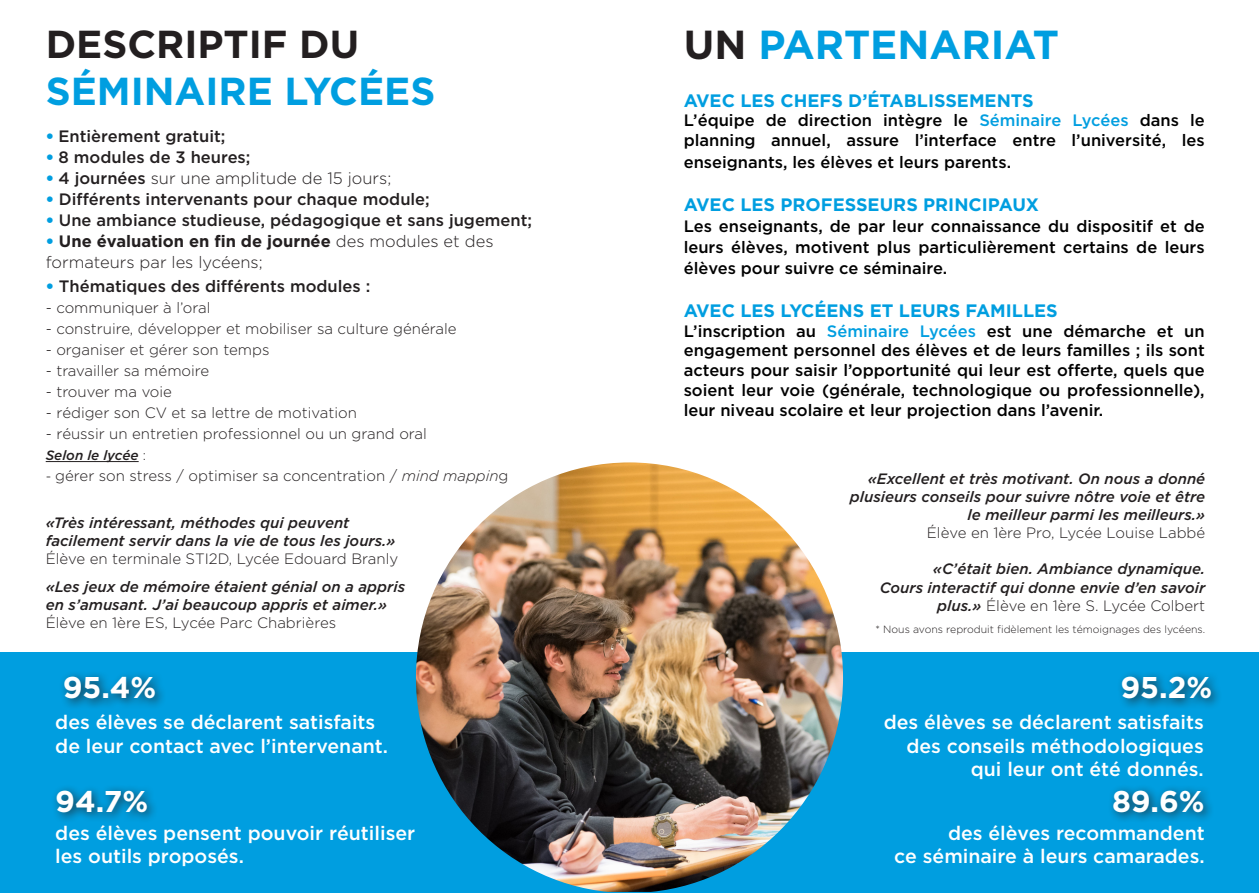
<style>
.page{position:relative;width:1259px;height:893px;background:#fff}
.page>*{position:absolute;margin:0;border:0;box-sizing:border-box;transform-origin:0 0}
.t1{font:700 40.5px "Gotham";color:#009ee0}
.t2{font:700 39px "Gotham";color:#009ee0}
.t3{font:700 39px "Gotham";color:#231f20}
.t4{font:700 30px "Gotham";letter-spacing:-.005em;color:#fff}
.t5{font:500 19.5px/23.4px "Gotham";color:#fff}
.t6{font:700 18px "Gotham";color:#009ee0}
.t7{font:500 16.5px/19.8px "Gotham";color:#000;text-align:justify}
.t8{font:500 16.5px "Gotham";color:#231f20}
.t9{font:300 16.5px/21px "Gotham";color:#231f20}
.t10{font:300 15px "Gotham";color:#231f20}
.t11{font:italic 500 15px/18px "Gotham";color:#231f20}
.t12{font:italic 500 13.5px "Gotham";color:#231f20}
.t13{font:300 10.5px "Gotham";color:#231f20}
.s1{color:#231f20}
.s2{font-weight:900;color:#009ee0}
.s3{font-weight:500}
.s4{font-weight:700}
.s5{font-weight:300;font-style:normal}
.s6{font-size:13.5px}
.s7{font-style:italic}
.s8{color:#009ee0}
</style>
<div class="page">
<div style="left:0;top:653px;width:1259px;height:240px;background:#009ee0"></div>
<img style="left:416px;top:462px;width:427px;height:430px">
<hr style="left:46px;top:461px;width:93px;height:1px;background:#231f20">
<div style="left:59px;top:670px;width:107px;height:40px;background:#231f20;opacity:.75"></div>
<div style="left:1116px;top:670px;width:106px;height:40px;background:#231f20;opacity:.75"></div>
<div style="left:51px;top:784px;width:107px;height:40px;background:#231f20;opacity:.75"></div>
<div style="left:1108px;top:784px;width:106px;height:40px;background:#231f20;opacity:.75"></div>
<p class="t3" style="left:46px;top:22px;width:315px">DESCRIPTIF DU</p>
<p class="t1" style="left:684px;top:21px;width:377px"><span class="s1">UN</span> PARTENARIAT</p>
<p class="t2" style="left:46px;top:68px;width:391px">SÉMINAIRE LYCÉES</p>
<p class="t8" style="left:46px;top:127px;width:181px"><span class="s2">•</span> Entièrement gratuit;</p>
<p class="t8" style="left:46px;top:148px;width:206px"><span class="s2">•</span> 8 modules de 3 heures;</p>
<p class="t9" style="left:46px;top:167px;width:347px"><span class="s2">•</span> <span class="s3">4 journées</span> sur une amplitude de 15 jours;</p>
<p class="t8" style="left:46px;top:190px;width:386px"><span class="s2">•</span> Différents intervenants pour chaque module;</p>
<p class="t8" style="left:46px;top:211px;width:488px"><span class="s2">•</span> Une ambiance studieuse, pédagogique et sans jugement;</p>
<p class="t9" style="left:46px;top:230px;width:449px"><span class="s2">•</span> <span class="s4">Une évaluation en fin de journée</span> des modules et des formateurs par les lycéens;</p>
<p class="t8" style="left:46px;top:277px;width:326px"><span class="s2">•</span> Thématiques des différents modules :</p>
<p class="t10" style="left:46px;top:299px;width:166px">- communiquer à l’oral</p>
<p class="t10" style="left:46px;top:320px;width:412px">- construire, développer et mobiliser sa culture générale</p>
<p class="t10" style="left:46px;top:341px;width:225px">- organiser et gérer son temps</p>
<p class="t10" style="left:46px;top:362px;width:165px">- travailler sa mémoire</p>
<p class="t10" style="left:46px;top:383px;width:128px">- trouver ma voie</p>
<p class="t10" style="left:46px;top:404px;width:313px">- rédiger son CV et sa lettre de motivation</p>
<p class="t10" style="left:46px;top:425px;width:383px">- réussir un entretien professionnel ou un grand oral</p>
<p class="t12" style="left:46px;top:447px;width:102px">Selon le lycée <span class="s5">:</span></p>
<p class="t10" style="left:46px;top:467px;width:464px"><span class="s6">-</span> gérer son stress / optimiser sa concentration / <span class="s7">mind mappin</span>g</p>
<p class="t6" style="left:684px;top:90px;width:352px">AVEC LES CHEFS D’ÉTABLISSEMENTS</p>
<p class="t7" style="left:684px;top:110px;width:522px">L’équipe de direction intègre le <span class="s8">Séminaire Lycées</span> dans le planning annuel, assure l’interface entre l’université, les</p>
<p class="t7" style="left:684px;top:152px;width:329px">enseignants, les élèves et leurs parents.</p>
<p class="t6" style="left:684px;top:194px;width:357px">AVEC LES PROFESSEURS PRINCIPAUX</p>
<p class="t7" style="left:684px;top:215px;width:522px;line-height:21px">Les enseignants, de par leur connaissance du dispositif et de leurs élèves, motivent plus particulièrement certains de leurs élèves pour suivre ce séminaire.</p>
<p class="t6" style="left:684px;top:300px;width:375px">AVEC LES LYCÉENS ET LEURS FAMILLES</p>
<p class="t7" style="left:684px;top:320px;width:522px">L’inscription au <span class="s8">Séminaire Lycées</span> est une démarche et un engagement personnel des élèves et de leurs familles ; ils sont acteurs pour saisir l’opportunité qui leur est offerte, quels que soient leur voie (générale, technologique ou professionnelle), leur niveau scolaire et leur projection dans l’avenir.</p>
<p class="t11" style="left:849px;top:470px;width:357px;text-align:right">«Excellent et très motivant. On nous a donné plusieurs conseils pour suivre nôtre voie et être le meilleur parmi les meilleurs.»</p>
<p class="t10" style="left:927px;top:525px;width:280px">Élève en 1ère Pro, Lycée Louise Labbé</p>
<p class="t11" style="left:933px;top:560px;width:274px">«C’était bien. Ambiance dynamique.</p>
<p class="t11" style="left:879px;top:578px;width:327px;text-align:right">Cours interactif qui donne envie d’en savoir plus.» <span class="s5">Élève en 1ère S. Lycée Colbert</span></p>
<p class="t13" style="left:875px;top:624px;width:331px">* Nous avons reproduit fidèlement les témoignages des lycéens.</p>
<p class="t11" style="left:46px;top:513px;width:351px">«Très intéressant, méthodes qui peuvent facilement servir dans la vie de tous les jours.»</p>
<p class="t10" style="left:46px;top:550px;width:354px">Élève en terminale STI2D, Lycée Edouard Branly</p>
<p class="t11" style="left:46px;top:577px;width:361px">«Les jeux de mémoire étaient génial on a appris en s’amusant. J’ai beaucoup appris et aimer.»</p>
<p class="t10" style="left:46px;top:614px;width:292px">Élève en 1ère ES, Lycée Parc Chabrières</p>
<p class="t4" style="left:63px;top:670px;width:95px">95.4%</p>
<p class="t4" style="left:1120px;top:670px;width:93px">95.2%</p>
<p class="t5" style="left:55px;top:710px;width:321px">des élèves se déclarent satisfaits</p>
<p class="t5" style="left:55px;top:734px;width:334px">de leur contact avec l’intervenant.</p>
<p class="t5" style="left:883px;top:710px;width:321px">des élèves se déclarent satisfaits</p>
<p class="t5" style="left:906px;top:734px;width:299px">des conseils méthodologiques</p>
<p class="t5" style="left:970px;top:757px;width:234px">qui leur ont été donnés.</p>
<p class="t4" style="left:55px;top:784px;width:94px">94.7%</p>
<p class="t4" style="left:1112px;top:784px;width:94px">89.6%</p>
<p class="t5" style="left:55px;top:821px;width:361px">des élèves pensent pouvoir réutiliser les outils proposés.</p>
<p class="t5" style="left:894px;top:821px;width:312px;text-align:right">des élèves recommandent<br>ce séminaire à leurs camarades.</p>
</div>
